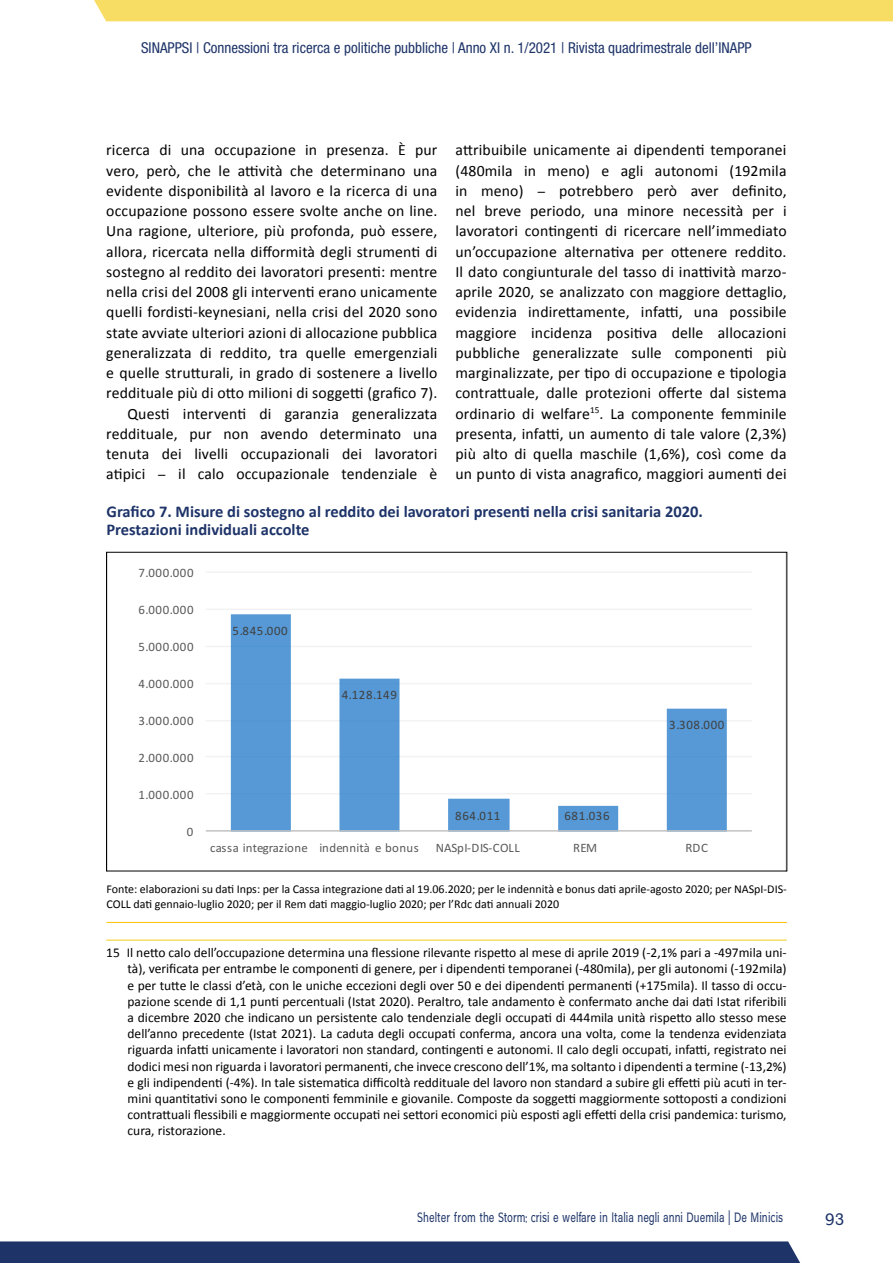
<style>
.page{position:relative;width:893px;height:1263px;background:#fff}
.page>*{position:absolute;margin:0;border:0;box-sizing:border-box;transform-origin:0 0}
.t1{font:700 16.5px/18px "Calibri";color:#1e3469}
.t2{font:16.5px "Inapp";color:#1e3469}
.t3{font:15.75px/20.2px "Calibri";letter-spacing:.01em;color:#000;text-align:justify}
.t4{font:condensed 15px "Helvetica Neue LT Std";color:#1e3469}
.t5{font:13.5px/16.2px "Calibri";color:#000;text-align:justify}
.t6{font:13.5px "Inapp";color:#1e3469;scale:.75 1}
.t7{font:12.9px "Calibri";letter-spacing:.03em;color:#595959}
.t8{font:12.9px "Calibri";letter-spacing:.05em;color:#404040}
.t9{font:12px/15px "Calibri";color:#000}
</style>
<div class="page">
<div style="left:0;top:1241px;width:800px;height:22px;background:#1e3469"></div>
<div style="left:94px;top:0;width:799px;height:21px;background:#f8dd64"></div>
<hr style="left:106px;top:939px;width:681px;height:2px;background:#f8dd64">
<svg style="left:206px;top:572px;width:546px;height:260px"></svg>
<hr style="left:106px;top:922px;width:681px;height:1px;background:#fdc300">
<p class="t4" style="left:141px;top:39px;width:612px">SINAPPSI | Connessioni tra ricerca e politiche pubbliche | Anno XI n. 1/2021 | Rivista quadrimestrale dell’INAPP</p>
<p class="t3" style="left:106px;top:139px;width:333px">ricerca di una occupazione in presenza. È pur</p>
<p class="t3" style="left:106px;top:159px;width:333px">vero, però, che le attività che determinano una</p>
<p class="t3" style="left:106px;top:180px;width:333px">evidente disponibilità al lavoro e la ricerca di una</p>
<p class="t3" style="left:106px;top:200px;width:333px">occupazione possono essere svolte anche on line.</p>
<p class="t3" style="left:106px;top:220px;width:333px">Una ragione, ulteriore, più profonda, può essere,</p>
<p class="t3" style="left:106px;top:240px;width:333px">allora, ricercata nella difformità degli strumenti di</p>
<p class="t3" style="left:106px;top:261px;width:333px">sostegno al reddito dei lavoratori presenti: mentre</p>
<p class="t3" style="left:106px;top:281px;width:333px">nella crisi del 2008 gli interventi erano unicamente</p>
<p class="t3" style="left:106px;top:301px;width:333px">quelli fordisti-keynesiani, nella crisi del 2020 sono</p>
<p class="t3" style="left:106px;top:321px;width:333px">state avviate ulteriori azioni di allocazione pubblica</p>
<p class="t3" style="left:106px;top:342px;width:333px">generalizzata di reddito, tra quelle emergenziali</p>
<p class="t3" style="left:106px;top:362px;width:333px">e quelle strutturali, in grado di sostenere a livello</p>
<p class="t3" style="left:106px;top:382px;width:333px">reddituale più di otto milioni di soggetti (grafico 7).</p>
<p class="t3" style="left:128px;top:402px;width:311px">Questi interventi di garanzia generalizzata</p>
<p class="t3" style="left:106px;top:423px;width:333px">reddituale, pur non avendo determinato una</p>
<p class="t3" style="left:106px;top:443px;width:333px">tenuta dei livelli occupazionali dei lavoratori</p>
<p class="t3" style="left:106px;top:463px;width:41px">atipici</p>
<p class="t3" style="left:178px;top:463px;width:261px">il calo occupazionale tendenziale è</p>
<p class="t3" style="left:455px;top:139px;width:333px">attribuibile unicamente ai dipendenti temporanei (480mila in meno) e agli autonomi (192mila in meno)</p>
<p class="t3" style="left:455px;top:180px;width:333px;text-indent:104px">potrebbero però aver definito, nel breve periodo, una minore necessità per i lavoratori contingenti di ricercare nell’immediato un’occupazione alternativa per ottenere reddito.<br>Il dato congiunturale del tasso di inattività marzo&shy;aprile 2020, se analizzato con maggiore dettaglio, evidenzia indirettamente, infatti, una possibile maggiore incidenza positiva delle allocazioni pubbliche generalizzate sulle componenti più marginalizzate, per tipo di occupazione e tipologia contrattuale, dalle protezioni offerte dal sistema ordinario di welfare<sup>15</sup>. La componente femminile presenta, infatti, un aumento di tale valore (2,3%) più alto di quella maschile (1,6%), così come da un punto di vista anagrafico, maggiori aumenti dei</p>
<p class="t1" style="left:106px;top:501px;width:598px">Grafico 7. Misure di sostegno al reddito dei lavoratori presenti nella crisi sanitaria 2020.<br>Prestazioni individuali accolte</p>
<p class="t7" style="left:138px;top:564px;width:57px">7.000.000</p>
<p class="t7" style="left:138px;top:601px;width:57px">6.000.000</p>
<p class="t7" style="left:138px;top:638px;width:57px">5.000.000</p>
<p class="t7" style="left:138px;top:675px;width:57px">4.000.000</p>
<p class="t7" style="left:138px;top:712px;width:57px">3.000.000</p>
<p class="t7" style="left:138px;top:749px;width:57px">2.000.000</p>
<p class="t7" style="left:138px;top:786px;width:57px">1.000.000</p>
<p class="t7" style="left:187px;top:823px;width:8px">0</p>
<p class="t8" style="left:233px;top:622px;width:57px">5.845.000</p>
<p class="t8" style="left:342px;top:686px;width:57px">4.128.149</p>
<p class="t8" style="left:455px;top:807px;width:47px">864.011</p>
<p class="t8" style="left:564px;top:807px;width:47px">681.036</p>
<p class="t8" style="left:669px;top:716px;width:57px">3.308.000</p>
<p class="t7" style="left:210px;top:839px;width:210px">cassa integrazione indennità e bonus</p>
<p class="t7" style="left:436px;top:839px;width:85px">NASpI-DIS-COLL</p>
<p class="t7" style="left:573px;top:839px;width:25px">REM</p>
<p class="t7" style="left:685px;top:839px;width:24px">RDC</p>
<p class="t9" style="left:106px;top:881px;width:682px">Fonte: elaborazioni su dati Inps: per la Cassa integrazione dati al 19.06.2020; per le indennità e bonus dati aprile-agosto 2020; per NASpI-DIS-<br>COLL dati gennaio-luglio 2020; per il Rem dati maggio-luglio 2020; per l’Rdc dati annuali 2020</p>
<p class="t5" style="left:128px;top:944px;width:661px;text-indent:-21px">15 Il netto calo dell’occupazione determina una flessione rilevante rispetto al mese di aprile 2019 (-2,1% pari a -497mila uni&shy;tà), verificata per entrambe le componenti di genere, per i dipendenti temporanei (-480mila), per gli autonomi (-192mila) e per tutte le classi d’età, con le uniche eccezioni degli over 50 e dei dipendenti permanenti (+175mila). Il tasso di occu&shy;pazione scende di 1,1 punti percentuali (Istat 2020). Peraltro, tale andamento è confermato anche dai dati Istat riferibili a dicembre 2020 che indicano un persistente calo tendenziale degli occupati di 444mila unità rispetto allo stesso mese dell’anno precedente (Istat 2021). La caduta degli occupati conferma, ancora una volta, come la tendenza evidenziata riguarda infatti unicamente i lavoratori non standard, contingenti e autonomi. Il calo degli occupati, infatti, registrato nei dodici mesi non riguarda i lavoratori permanenti, che invece crescono dell’1%, ma soltanto i dipendenti a termine (-13,2%) e gli indipendenti (-4%). In tale sistematica difficoltà reddituale del lavoro non standard a subire gli effetti più acuti in ter&shy;mini quantitativi sono le componenti femminile e giovanile. Composte da soggetti maggiormente sottoposti a condizioni contrattuali flessibili e maggiormente occupati nei settori economici più esposti agli effetti della crisi pandemica: turismo, cura, ristorazione.</p>
<p class="t6" style="left:417px;top:1210px;width:489px">Shelter from the Storm: crisi e welfare in Italia negli anni Duemila | De Minicis</p>
<p class="t2" style="left:825px;top:1210px;width:21px">93</p>
</div>
